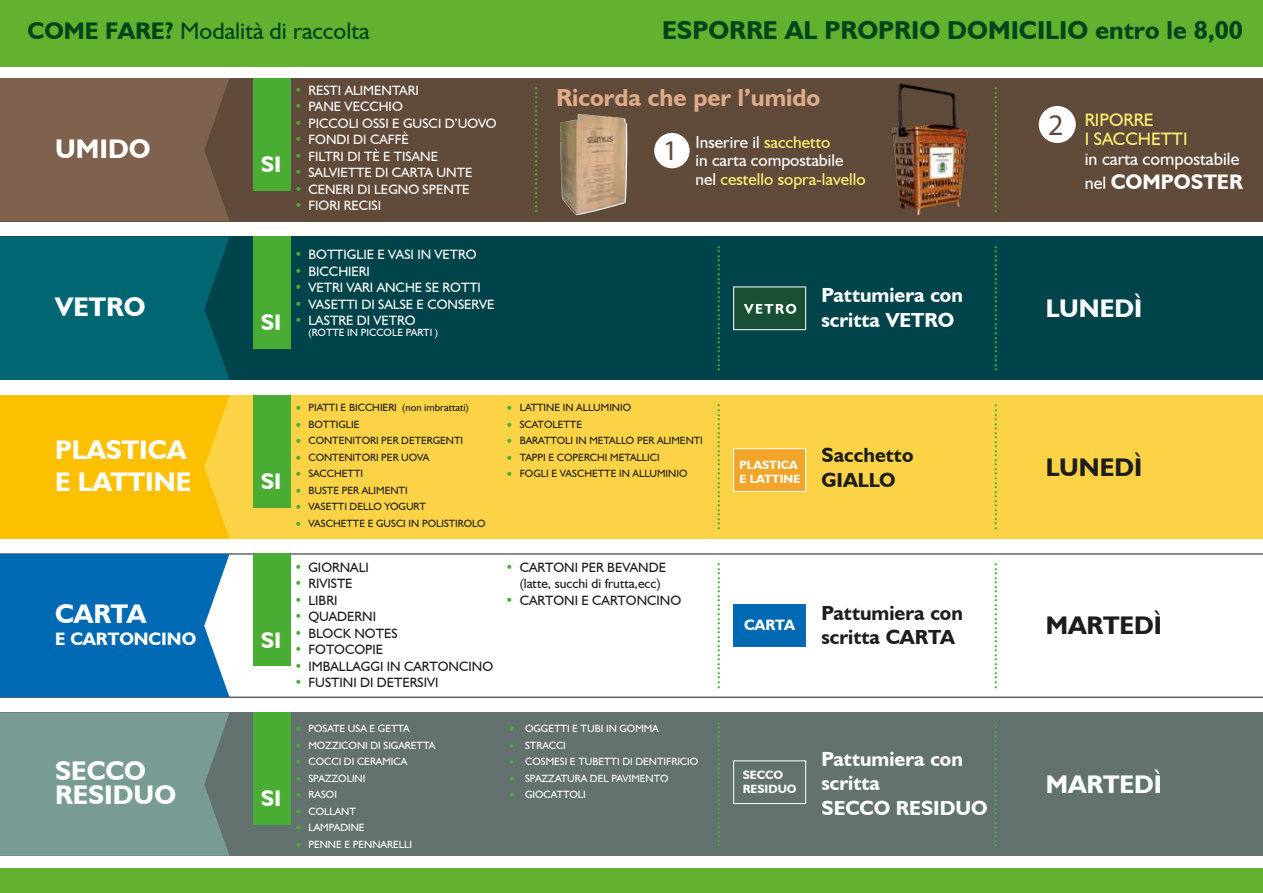
<style>
.page{position:relative;width:1263px;height:893px;background:#fff}
.page>*{position:absolute;margin:0;border:0;box-sizing:border-box;transform-origin:0 0}
.t1{font:700 28.65px "Myriad";color:#604a3a}
.t2{font:700 26.85px/32.2px "Humanist 521 BT";color:#fff}
.t3{font:700 25.8px "Humanist 521 BT";color:#00451a}
.t4{font:700 25.5px "Humanist 521 BT";color:#1d1d1b}
.t5{font:700 25.5px "Humanist 521 BT";color:#fff}
.t6{font:700 24.6px "Humanist 521 BT";color:#deaa89}
.t7{font:24px "Humanist 521 BT";color:#00451a}
.t8{font:700 22.5px "Humanist 521 BT";color:#fff}
.t9{font:700 21px "Humanist 521 BT";color:#fff}
.t10{font:700 20.4px/24.5px "Humanist 521 BT";color:#fff}
.t11{font:700 20.4px/24.5px "Humanist 521 BT";color:#1d1d1b}
.t12{font:18px "Humanist 521 BT";color:#49ad33}
.t13{font:18px "Humanist 521 BT";color:#fff}
.t14{font:18px/19.5px "Humanist 521 BT";color:#fff374}
.t15{font:700 18px "Humanist 521 BT";color:#fff}
.t16{font:17.25px/18.6px "Humanist 521 BT";color:#fff}
.t17{font:700 15px "Humanist 521 BT";color:#fff}
.t18{font:13.5px "Humanist 521 BT";color:#fff}
.t19{font:13.5px/16.5px "Humanist 521 BT";color:#1d1d1b}
.t20{font:13.5px/16.5px "Humanist 521 BT";color:#49ad33;text-align:justify}
.t21{font:700 12px/14.4px "Humanist 521 BT";color:#fff}
.t22{font:10.5px/16.5px "Humanist 521 BT";color:#1d1d1b}
.t23{font:10.5px/16.5px "Humanist 521 BT";color:#fff}
.s1{font-weight:700}
.s2{color:#49ad33}
.s3{color:#fff374}
.s4{font-family:"Myriad";font-weight:700;font-size:30px;color:#604a3a}
.s5{font-weight:400;font-size:18px}
</style>
<div class="page">
<div style="left:0;top:395px;width:1263px;height:144px;background:#fcd346"></div>
<svg style="left:0;top:395px;width:230px;height:144px;background:#fcc104"></svg>
<div style="left:253px;top:395px;width:38px;height:112px;background:#49ad33"></div>
<div style="left:733px;top:448px;width:73px;height:44px;background:#f3a529;border:1px solid #fff"></div>
<div style="left:0;top:0;width:1263px;height:66px;background:#62b22f"></div>
<div style="left:0;top:869px;width:1263px;height:24px;background:#62b22f"></div>
<div style="left:0;top:78px;width:1263px;height:143px;background:#604a3a"></div>
<div style="left:0;top:78px;width:229px;height:143px;background:#7e624e"></div>
<div style="left:253px;top:78px;width:38px;height:112px;background:#49ad33"></div>
<div style="left:0;top:237px;width:1263px;height:143px;background:#00444b"></div>
<div style="left:0;top:237px;width:230px;height:143px;background:#006772"></div>
<div style="left:253px;top:237px;width:38px;height:112px;background:#49ad33"></div>
<div style="left:0;top:713px;width:1263px;height:143px;background:#63726f"></div>
<div style="left:0;top:713px;width:230px;height:143px;background:#789c95"></div>
<div style="left:253px;top:713px;width:38px;height:112px;background:#49ad33"></div>
<div style="left:733px;top:287px;width:73px;height:43px;background:#194f35;border:1px solid #fff"></div>
<svg style="left:744px;top:304px;width:52px;height:10px"></svg>
<img style="left:891px;top:83px;width:77px;height:133px">
<div style="left:654px;top:133px;width:36px;height:35px;background:#fff;border-radius:50%"></div>
<svg style="left:575px;top:123px;width:52px;height:92px"></svg>
<img style="left:560px;top:114px;width:66px;height:100px">
<div style="left:1039px;top:106px;width:37px;height:37px;background:#fff;border-radius:50%"></div>
<svg style="left:230px;top:554px;width:1033px;height:143px"></svg>
<div style="left:0;top:554px;width:230px;height:143px;background:#0069b4"></div>
<div style="left:253px;top:554px;width:38px;height:112px;background:#49ad33"></div>
<div style="left:734px;top:604px;width:72px;height:43px;background:#0069b4"></div>
<div style="left:733px;top:761px;width:73px;height:43px;background:#63726f;border:1px solid #fff"></div>
<h3 class="t7" style="left:28px;top:16px;width:343px"><span class="s1">COME FARE?</span> Modalità di raccolta</h3>
<h3 class="t3" style="left:662px;top:15px;width:582px">ESPORRE AL PROPRIO DOMICILIO entro le 8,00</h3>
<h2 class="t2" style="left:55px;top:132px;width:97px">UMIDO</h2>
<h2 class="t2" style="left:55px;top:291px;width:92px">VETRO</h2>
<h2 class="t2" style="left:55px;top:433px;width:138px">PLASTICA<br>E LATTINE</h2>
<h2 class="t2" style="left:55px;top:597px;width:93px">CARTA</h2>
<p class="t15" style="left:55px;top:627px;width:143px">E CARTONCINO</p>
<h2 class="t2" style="left:55px;top:759px;width:123px;line-height:24px">SECCO<br>RESIDUO</h2>
<p class="t8" style="left:261px;top:150px;width:22px">SI</p>
<p class="t8" style="left:261px;top:309px;width:22px">SI</p>
<p class="t8" style="left:261px;top:467px;width:22px">SI</p>
<p class="t8" style="left:261px;top:626px;width:22px">SI</p>
<p class="t8" style="left:261px;top:785px;width:22px">SI</p>
<p class="t18" style="left:295px;top:82px;width:126px"><span class="s2">•</span> RESTI ALIMENTARI</p>
<p class="t18" style="left:295px;top:99px;width:110px"><span class="s2">•</span> PANE VECCHIO</p>
<p class="t18" style="left:295px;top:115px;width:204px"><span class="s2">•</span> PICCOLI OSSI E GUSCI D’UOVO</p>
<p class="t18" style="left:295px;top:132px;width:116px"><span class="s2">•</span> FONDI DI CAFFÈ</p>
<p class="t18" style="left:295px;top:148px;width:145px"><span class="s2">•</span> FILTRI DI TÈ E TISANE</p>
<p class="t18" style="left:295px;top:165px;width:179px"><span class="s2">•</span> SALVIETTE DI CARTA UNTE</p>
<p class="t18" style="left:295px;top:181px;width:176px"><span class="s2">•</span> CENERI DI LEGNO SPENTE</p>
<p class="t18" style="left:295px;top:198px;width:88px"><span class="s2">•</span> FIORI RECISI</p>
<p class="t18" style="left:295px;top:246px;width:184px"><span class="s2">•</span> BOTTIGLIE E VASI IN VETRO</p>
<p class="t18" style="left:295px;top:263px;width:77px"><span class="s2">•</span> BICCHIERI</p>
<p class="t18" style="left:295px;top:279px;width:188px"><span class="s2">•</span> VETRI VARI ANCHE SE ROTTI</p>
<p class="t18" style="left:295px;top:296px;width:201px"><span class="s2">•</span> VASETTI DI SALSE E CONSERVE</p>
<p class="t18" style="left:295px;top:312px;width:122px"><span class="s2">•</span> LASTRE DI VETRO</p>
<p class="t23" style="left:308px;top:324px;width:131px">(ROTTE IN PICCOLE PARTI )</p>
<p class="t12" style="left:552px;top:86px;width:129px;rotate:90deg">............................</p>
<h3 class="t6" style="left:556px;top:82px;width:266px">Ricorda che per l’umido</h3>
<p class="t16" style="left:695px;top:132px;width:171px">Inserire il <span class="s3">sacchetto<br></span>in carta compostabile nel <span class="s3">cestello sopra-lavello</span></p>
<h1 class="t1" style="left:663px;top:133px;width:16px">1</h1>
<p class="t12" style="left:735px;top:245px;width:129px;rotate:90deg">............................</p>
<p class="t10" style="left:821px;top:283px;width:143px">Pattumiera con scritta VETRO</p>
<p class="t12" style="left:1012px;top:86px;width:129px;rotate:90deg">............................</p>
<p class="t12" style="left:1012px;top:245px;width:129px;rotate:90deg">............................</p>
<p class="t14" style="left:1085px;top:110px;width:104px;text-indent:-37px"><span class="s4">2</span> RIPORRE<br>I SACCHETTI</p>
<p class="t13" style="left:1085px;top:148px;width:156px">in carta compostabile</p>
<p class="t9" style="left:1085px;top:169px;width:160px"><span class="s5">nel</span> COMPOSTER</p>
<h3 class="t5" style="left:1046px;top:292px;width:98px">LUNEDÌ</h3>
<p class="t22" style="left:308px;top:399px;width:179px">PIATTI E BICCHIERI (non imbrattati)<br>BOTTIGLIE<br>CONTENITORI PER DETERGENTI<br>CONTENITORI PER UOVA<br>SACCHETTI<br>BUSTE PER ALIMENTI<br>VASETTI DELLO YOGURT<br>VASCHETTE E GUSCI IN POLISTIROLO</p>
<p class="t20" style="left:295px;top:400px;width:9px">• • • • • • • •</p>
<p class="t20" style="left:506px;top:400px;width:9px">• • • • •</p>
<p class="t22" style="left:520px;top:399px;width:185px">LATTINE IN ALLUMINIO<br>SCATOLETTE<br>BARATTOLI IN METALLO PER ALIMENTI<br>TAPPI E COPERCHI METALLICI<br>FOGLI E VASCHETTE IN ALLUMINIO</p>
<p class="t19" style="left:295px;top:559px;width:76px"><span class="s2">•</span> GIORNALI</p>
<p class="t19" style="left:295px;top:575px;width:59px"><span class="s2">•</span> RIVISTE</p>
<p class="t19" style="left:295px;top:592px;width:44px"><span class="s2">•</span> LIBRI</p>
<p class="t19" style="left:295px;top:608px;width:83px"><span class="s2">•</span> QUADERNI</p>
<p class="t19" style="left:295px;top:625px;width:104px"><span class="s2">•</span> BLOCK NOTES</p>
<p class="t19" style="left:295px;top:641px;width:90px"><span class="s2">•</span> FOTOCOPIE</p>
<p class="t19" style="left:295px;top:658px;width:200px"><span class="s2">•</span> IMBALLAGGI IN CARTONCINO</p>
<p class="t19" style="left:295px;top:674px;width:145px"><span class="s2">•</span> FUSTINI DI DETERSIVI</p>
<p class="t20" style="left:506px;top:559px;width:9px">•</p>
<p class="t20" style="left:506px;top:592px;width:9px">•</p>
<p class="t19" style="left:520px;top:559px;width:163px">CARTONI PER BEVANDE (latte, succhi di frutta,ecc)<br>CARTONI E CARTONCINO</p>
<p class="t20" style="left:295px;top:721px;width:9px">• • • • • • • •</p>
<p class="t23" style="left:308px;top:720px;width:128px">POSATE USA E GETTA<br>MOZZICONI DI SIGARETTA<br>COCCI DI CERAMICA<br>SPAZZOLINI<br>RASOI<br>COLLANT<br>LAMPADINE<br>PENNE E PENNARELLI</p>
<p class="t20" style="left:508px;top:721px;width:9px">• • • • •</p>
<p class="t23" style="left:525px;top:720px;width:175px">OGGETTI E TUBI IN GOMMA<br>STRACCI<br>COSMESI E TUBETTI DI DENTIFRICIO<br>SPAZZATURA DEL PAVIMENTO<br>GIOCATTOLI</p>
<p class="t12" style="left:735px;top:403px;width:129px;rotate:90deg">............................</p>
<p class="t12" style="left:735px;top:562px;width:129px;rotate:90deg">............................</p>
<p class="t12" style="left:735px;top:721px;width:129px;rotate:90deg">............................</p>
<p class="t21" style="left:739px;top:457px;width:62px">PLASTICA<br>E LATTINE</p>
<p class="t17" style="left:744px;top:616px;width:52px">CARTA</p>
<p class="t21" style="left:743px;top:767px;width:55px">SECCO<br>RESIDUO</p>
<p class="t12" style="left:1012px;top:403px;width:129px;rotate:90deg">............................</p>
<p class="t11" style="left:821px;top:443px;width:93px">Sacchetto<br>GIALLO</p>
<h3 class="t4" style="left:1046px;top:451px;width:98px">LUNEDÌ</h3>
<p class="t12" style="left:1012px;top:562px;width:129px;rotate:90deg">............................</p>
<p class="t11" style="left:821px;top:600px;width:143px">Pattumiera con scritta CARTA</p>
<h3 class="t4" style="left:1046px;top:610px;width:118px">MARTEDÌ</h3>
<p class="t12" style="left:1012px;top:721px;width:129px;rotate:90deg">............................</p>
<p class="t10" style="left:821px;top:746px;width:168px">Pattumiera con scritta<br>SECCO RESIDUO</p>
<h3 class="t5" style="left:1046px;top:768px;width:118px">MARTEDÌ</h3>
</div>
